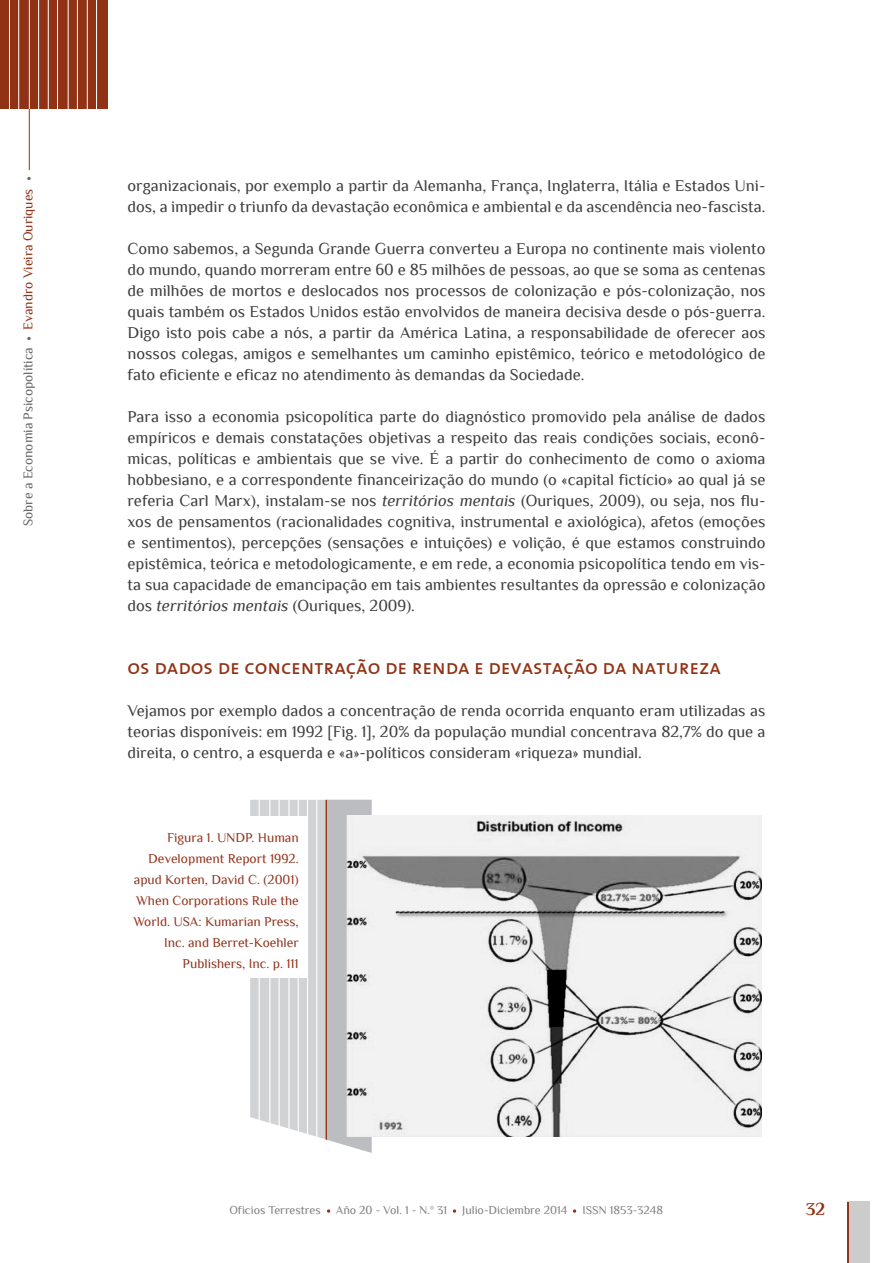
<style>
.page{position:relative;width:893px;height:1263px;background:#fff}
.page>*{position:absolute;margin:0;border:0;box-sizing:border-box;transform-origin:0 0}
.tx_principal{font:21px "The Sans Caps";color:#913214}
.t1{font:700 18px "Philosopher";color:#913214}
.tx_principal-2{font:16.5px/21px "Philosopher";color:#3e3e3f;text-align:justify}
.epigrafe2{font:13.5px/21px "Philosopher";color:#91351f;text-align:right}
.t2{font:13.5px "Philosopher";color:#666}
.t3{font:13.5px "Philosopher";color:#913214}
.t4{font:12px "Philosopher";color:#808080}
.s1{font-style:italic}
</style>
<div class="page">
<div style="left:0;top:0;width:107px;height:109px;background:#913214"></div>
<hr style="left:9px;top:0;width:1px;height:135px;background:#fff">
<hr style="left:87px;top:0;width:1px;height:135px;background:#fff">
<hr style="left:48px;top:0;width:1px;height:135px;background:#fff">
<hr style="left:29px;top:0;width:1px;height:135px;background:#fff">
<hr style="left:68px;top:0;width:1px;height:135px;background:#fff">
<hr style="left:18px;top:0;width:1px;height:135px;background:#fff">
<hr style="left:29px;top:109px;width:1px;height:61px;background:#913214">
<hr style="left:96px;top:0;width:1px;height:135px;background:#fff">
<hr style="left:57px;top:0;width:1px;height:135px;background:#fff">
<hr style="left:38px;top:0;width:1px;height:135px;background:#fff">
<hr style="left:77px;top:0;width:1px;height:135px;background:#fff">
<hr style="left:847px;top:1202px;width:3px;height:61px;background:#913214">
<div style="left:849px;top:1202px;width:21px;height:61px;background:#ccc"></div>
<svg style="left:327px;top:1209px;width:3px;height:4px"></svg>
<svg style="left:453px;top:1209px;width:3px;height:4px"></svg>
<svg style="left:573px;top:1209px;width:3px;height:4px"></svg>
<svg style="left:250px;top:800px;width:122px;height:353px"></svg>
<div style="left:128px;top:816px;width:180px;height:162px;background:#fff"></div>
<img style="left:346px;top:815px;width:416px;height:321px">
<p class="t2" style="left:27px;top:171px;width:6px">•</p>
<p class="t3" style="left:21px;top:330px;width:142px;rotate:-90deg">Evandro Vieira Ouriques</p>
<p class="t2" style="left:21px;top:526px;width:180px;rotate:-90deg">Sobre a Economia Psicopolítica</p>
<p class="t2" style="left:27px;top:331px;width:6px">•</p>
<p class="tx_principal-2" style="left:128px;top:175px;width:639px">organizacionais, por exemplo a partir da Alemanha, França, Inglaterra, Itália e Estados Uni&shy;dos, a impedir o triunfo da devastação econômica e ambiental e da ascendência neo-fascista.</p>
<p class="tx_principal-2" style="left:128px;top:238px;width:639px">Como sabemos, a Segunda Grande Guerra converteu a Europa no continente mais violento do mundo, quando morreram entre 60 e 85 milhões de pessoas, ao que se soma as centenas de milhões de mortos e deslocados nos processos de colonização e pós-colonização, nos quais também os Estados Unidos estão envolvidos de maneira decisiva desde o pós-guerra.<br>Digo isto pois cabe a nós, a partir da América Latina, a responsabilidade de oferecer aos nossos colegas, amigos e semelhantes um caminho epistêmico, teórico e metodológico de fato eficiente e eficaz no atendimento às demandas da Sociedade.</p>
<p class="tx_principal-2" style="left:128px;top:406px;width:639px">Para isso a economia psicopolítica parte do diagnóstico promovido pela análise de dados empíricos e demais constatações objetivas a respeito das reais condições sociais, econô&shy;micas, políticas e ambientais que se vive. É a partir do conhecimento de como o axioma hobbesiano, e a correspondente financeirização do mundo (o «capital fictício» ao qual já se referia Carl Marx), instalam-se nos <span class="s1">territórios mentais</span> (Ouriques, 2009), ou seja, nos flu&shy;xos de pensamentos (racionalidades cognitiva, instrumental e axiológica), afetos (emoções e sentimentos), percepções (sensações e intuições) e volição, é que estamos construindo epistêmica, teórica e metodologicamente, e em rede, a economia psicopolítica tendo em vis&shy;ta sua capacidade de emancipação em tais ambientes resultantes da opressão e colonização dos <span class="s1">territórios mentais</span> (Ouriques, 2009).</p>
<p class="tx_principal" style="left:128px;top:650px;width:595px">os dados de concentração de renda e devastação da natureza</p>
<p class="tx_principal-2" style="left:128px;top:700px;width:639px">Vejamos por exemplo dados a concentração de renda ocorrida enquanto eram utilizadas as teorias disponíveis: em 1992 [Fig. 1], 20% da população mundial concentrava 82,7% do que a direita, o centro, a esquerda e «a»-políticos consideram «riqueza» mundial.</p>
<p class="epigrafe2" style="left:133px;top:827px;width:167px">Figura 1. UNDP. Human<br>Development Report 1992. apud Korten, David C. (2001)<br>When Corporations Rule the<br>World. USA: Kumarian Press,<br>Inc. and Berret-Koehler<br>Publishers, Inc. p. 111</p>
<p class="t4" style="left:229px;top:1204px;width:219px">Oficios Terrestres Año 20 - Vol. 1 - N.º 31</p>
<p class="t4" style="left:462px;top:1204px;width:107px">Julio-Diciembre 2014</p>
<p class="t4" style="left:582px;top:1204px;width:82px">ISSN 1853-3248</p>
<p class="t1" style="left:806px;top:1199px;width:21px">32</p>
</div>
